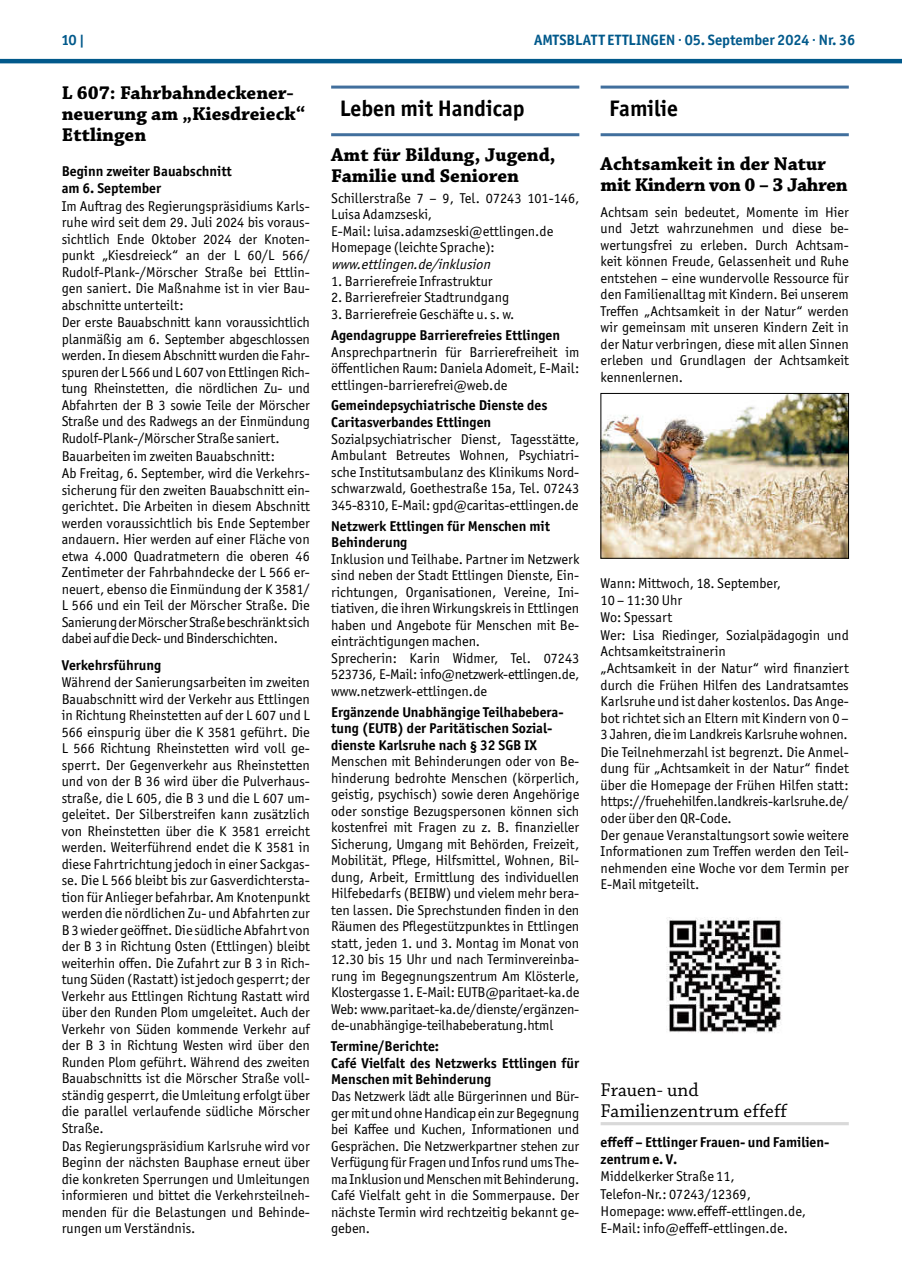
<style>
.page{position:relative;width:902px;height:1280px;background:#fff}
.page>*{position:absolute;margin:0;border:0;box-sizing:border-box;transform-origin:0 0}
.t1{font:700 22.5px "Officina Sans ITC Pro";color:#000}
.t2{font:700 19.5px/21px "Chaparral Pro";color:#000}
.t3{font:19.5px/21px "Chaparral Pro";color:#000}
.t4{font:700 15px "Officina Sans ITC Pro";color:#01598b}
.t5{font:14.25px/16.5px "Officina Sans ITC Pro";color:#000}
.t6{font:700 14.25px/16.5px "Officina Sans ITC Pro";color:#000}
.t7{font:italic 14.25px "Officina Sans ITC Pro";color:#000}
</style>
<div class="page">
<hr style="left:0;top:59px;width:901px;height:4px;background:#01598b">
<hr style="left:331px;top:86px;width:248px;height:3px;background:#416f9d">
<hr style="left:331px;top:133px;width:248px;height:3px;background:#416f9d">
<hr style="left:600px;top:86px;width:248px;height:3px;background:#416f9d">
<hr style="left:600px;top:133px;width:248px;height:3px;background:#416f9d">
<hr style="left:600px;top:1122px;width:248px;height:3px;background:#d9d9d9">
<img style="left:602px;top:395px;width:244px;height:161px">
<div style="left:600px;top:393px;width:248px;height:165px;border:1px solid #000"></div>
<img style="left:666px;top:918px;width:116px;height:115px">
<p class="t4" style="left:62px;top:31px;width:25px">10 |</p>
<p class="t4" style="left:534px;top:31px;width:322px">AMTSBLATT ETTLINGEN · 05. September 2024 · Nr. 36</p>
<h2 class="t2" style="left:62px;top:84px;width:245px">L 607: Fahrbahndeckener&shy;neuerung am „Kiesdreieck“<br>Ettlingen</h2>
<p class="t6" style="left:62px;top:163px;width:172px">Beginn zweiter Bauabschnitt am 6. September</p>
<p class="t5" style="left:62px;top:197px;width:250px">Im Auftrag des Regierungspräsidiums Karls&shy;ruhe wird seit dem 29. Juli 2024 bis voraus&shy;sichtlich Ende Oktober 2024 der Knoten&shy;punkt „Kiesdreieck“ an der L 60/L 566/ Rudolf-Plank-/Mörscher Straße bei Ettlin&shy;gen saniert. Die Maßnahme ist in vier Bau&shy;abschnitte unterteilt:<br>Der erste Bauabschnitt kann voraussichtlich planmäßig am 6. September abgeschlossen werden. In diesem Abschnitt wurden die Fahr&shy;spuren der L 566 und L 607 von Ettlingen Rich&shy;tung Rheinstetten, die nördlichen Zu- und Abfahrten der B 3 sowie Teile der Mörscher Straße und des Radwegs an der Einmündung Rudolf-Plank-/Mörscher Straße saniert.<br>Bauarbeiten im zweiten Bauabschnitt:<br>Ab Freitag, 6. September, wird die Verkehrs&shy;sicherung für den zweiten Bauabschnitt ein&shy;gerichtet. Die Arbeiten in diesem Abschnitt werden voraussichtlich bis Ende September andauern. Hier werden auf einer Fläche von etwa 4.000 Quadratmetern die oberen 46<br>Zentimeter der Fahrbahndecke der L 566 er&shy;neuert, ebenso die Einmündung der K 3581/ L 566 und ein Teil der Mörscher Straße. Die Sanierung der Mörscher Straße beschränkt sich dabei auf die Deck- und Binderschichten.</p>
<p class="t6" style="left:62px;top:656px;width:101px">Verkehrsführung</p>
<p class="t5" style="left:62px;top:674px;width:250px">Während der Sanierungsarbeiten im zweiten Bauabschnitt wird der Verkehr aus Ettlingen in Richtung Rheinstetten auf der L 607 und L 566 einspurig über die K 3581 geführt. Die L 566 Richtung Rheinstetten wird voll ge&shy;sperrt. Der Gegenverkehr aus Rheinstetten und von der B 36 wird über die Pulverhaus&shy;straße, die L 605, die B 3 und die L 607 um&shy;geleitet. Der Silberstreifen kann zusätzlich von Rheinstetten über die K 3581 erreicht werden. Weiterführend endet die K 3581 in diese Fahrtrichtung jedoch in einer Sackgas&shy;se. Die L 566 bleibt bis zur Gasverdichtersta&shy;tion für Anlieger befahrbar. Am Knotenpunkt werden die nördlichen Zu- und Abfahrten zur B 3 wieder geöffnet. Die südliche Abfahrt von der B 3 in Richtung Osten (Ettlingen) bleibt weiterhin offen. Die Zufahrt zur B 3 in Rich&shy;tung Süden (Rastatt) ist jedoch gesperrt; der Verkehr aus Ettlingen Richtung Rastatt wird über den Runden Plom umgeleitet. Auch der Verkehr von Süden kommende Verkehr auf der B 3 in Richtung Westen wird über den Runden Plom geführt. Während des zweiten Bauabschnitts ist die Mörscher Straße voll&shy;ständig gesperrt, die Umleitung erfolgt über die parallel verlaufende südliche Mörscher Straße.<br>Das Regierungspräsidium Karlsruhe wird vor Beginn der nächsten Bauphase erneut über die konkreten Sperrungen und Umleitungen informieren und bittet die Verkehrsteilneh&shy;menden für die Belastungen und Behinde&shy;rungen um Verständnis.</p>
<h1 class="t1" style="left:609px;top:95px;width:70px">Familie</h1>
<h2 class="t2" style="left:600px;top:154px;width:248px">Achtsamkeit in der Natur mit Kindern von 0 – 3 Jahren</h2>
<p class="t5" style="left:600px;top:203px;width:250px;text-align:justify">Achtsam sein bedeutet, Momente im Hier und Jetzt wahrzunehmen und diese be&shy;wertungsfrei zu erleben. Durch Achtsam&shy;keit können Freude, Gelassenheit und Ruhe entstehen – eine wundervolle Ressource für den Familienalltag mit Kindern. Bei unserem Treffen „Achtsamkeit in der Natur“ werden wir gemeinsam mit unseren Kindern Zeit in der Natur verbringen, diese mit allen Sinnen erleben und Grundlagen der Achtsamkeit kennenlernen.</p>
<h1 class="t1" style="left:339px;top:95px;width:186px">Leben mit Handicap</h1>
<h2 class="t2" style="left:331px;top:145px;width:226px">Amt für Bildung, Jugend,<br>Familie und Senioren</h2>
<p class="t5" style="left:331px;top:189px;width:250px">Schillerstraße 7 – 9, Tel. 07243 101-146, Luisa Adamzseski,<br>E-Mail: luisa.adamzseski@ettlingen.de Homepage (leichte Sprache):</p>
<p class="t7" style="left:331px;top:256px;width:164px">www.ettlingen.de/inklusion</p>
<p class="t5" style="left:331px;top:273px;width:163px">1. Barrierefreie Infrastruktur</p>
<p class="t5" style="left:331px;top:289px;width:179px">2. Barrierefreier Stadtrundgang</p>
<p class="t5" style="left:331px;top:306px;width:185px">3. Barrierefreie Geschäfte u. s. w.</p>
<p class="t6" style="left:331px;top:327px;width:230px">Agendagruppe Barrierefreies Ettlingen</p>
<p class="t5" style="left:331px;top:343px;width:250px;text-align:justify">Ansprechpartnerin für Barrierefreiheit im öffentlichen Raum: Daniela Adomeit, E-Mail: ettlingen-barrierefrei@web.de</p>
<p class="t6" style="left:331px;top:397px;width:218px">Gemeindepsychiatrische Dienste des<br>Caritasverbandes Ettlingen</p>
<p class="t5" style="left:331px;top:430px;width:250px;text-align:justify">Sozialpsychiatrischer Dienst, Tagesstätte, Ambulant Betreutes Wohnen, Psychiatri&shy;sche Institutsambulanz des Klinikums Nord&shy;schwarzwald, Goethestraße 15a, Tel. 07243<br>345-8310, E-Mail: gpd@caritas-ettlingen.de</p>
<p class="t6" style="left:331px;top:517px;width:220px">Netzwerk Ettlingen für Menschen mit<br>Behinderung</p>
<p class="t5" style="left:331px;top:550px;width:250px">Inklusion und Teilhabe. Partner im Netzwerk sind neben der Stadt Ettlingen Dienste, Ein&shy;richtungen, Organisationen, Vereine, Ini&shy;tiativen, die ihren Wirkungskreis in Ettlingen haben und Angebote für Menschen mit Be&shy;einträchtigungen machen.<br>Sprecherin: Karin Widmer, Tel. 07243<br>523736, E-Mail: info@netzwerk-ettlingen.de, www.netzwerk-ettlingen.de</p>
<p class="t6" style="left:331px;top:703px;width:234px">Ergänzende Unabhängige Teilhabebera&shy;tung (EUTB) der Paritätischen Sozial&shy;dienste Karlsruhe nach § 32 SGB IX</p>
<p class="t5" style="left:331px;top:753px;width:250px;text-align:justify">Menschen mit Behinderungen oder von Be&shy;hinderung bedrohte Menschen (körperlich, geistig, psychisch) sowie deren Angehörige oder sonstige Bezugspersonen können sich kostenfrei mit Fragen zu z. B. finanzieller Sicherung, Umgang mit Behörden, Freizeit, Mobilität, Pflege, Hilfsmittel, Wohnen, Bil&shy;dung, Arbeit, Ermittlung des individuellen Hilfebedarfs (BEIBW) und vielem mehr bera&shy;ten lassen. Die Sprechstunden finden in den Räumen des Pflegestützpunktes in Ettlingen statt, jeden 1. und 3. Montag im Monat von 12.30 bis 15 Uhr und nach Terminvereinba&shy;rung im Begegnungszentrum Am Klösterle, Klostergasse 1. E-Mail: EUTB@paritaet-ka.de Web: www.paritaet-ka.de/dienste/ergänzen&shy;de-unabhängige-teilhabeberatung.html</p>
<p class="t6" style="left:331px;top:1038px;width:250px">Termine/Berichte:<br>Café Vielfalt des Netzwerks Ettlingen für<br>Menschen mit Behinderung</p>
<p class="t5" style="left:331px;top:1088px;width:250px;text-align:justify">Das Netzwerk lädt alle Bürgerinnen und Bür&shy;ger mit und ohne Handicap ein zur Begegnung bei Kaffee und Kuchen, Informationen und Gesprächen. Die Netzwerkpartner stehen zur Verfügung für Fragen und Infos rund ums The&shy;ma Inklusion und Menschen mit Behinderung.<br>Café Vielfalt geht in die Sommerpause. Der nächste Termin wird rechtzeitig bekannt ge&shy;geben.</p>
<p class="t5" style="left:600px;top:575px;width:250px">Wann: Mittwoch, 18. September,<br>10 – 11:30 Uhr<br>Wo: Spessart<br>Wer: Lisa Riedinger, Sozialpädagogin und Achtsamkeitstrainerin<br>„Achtsamkeit in der Natur“ wird finanziert durch die Frühen Hilfen des Landratsamtes Karlsruhe und ist daher kostenlos. Das Ange&shy;bot richtet sich an Eltern mit Kindern von 0 – 3 Jahren, die im Landkreis Karlsruhe wohnen.<br>Die Teilnehmerzahl ist begrenzt. Die Anmel&shy;dung für „Achtsamkeit in der Natur“ findet über die Homepage der Frühen Hilfen statt: https://fruehehilfen.landkreis-karlsruhe.de/ oder über den QR-Code.<br>Der genaue Veranstaltungsort sowie weitere Informationen zum Treffen werden den Teil&shy;nehmenden eine Woche vor dem Termin per E-Mail mitgeteilt.</p>
<h2 class="t3" style="left:600px;top:1080px;width:188px">Frauen- und<br>Familienzentrum effeff</h2>
<p class="t6" style="left:600px;top:1133px;width:230px;line-height:17.2px">effeff – Ettlinger Frauen- und Familien&shy;zentrum e. V.</p>
<p class="t5" style="left:600px;top:1168px;width:207px;line-height:17.2px">Middelkerker Straße 11,<br>Telefon-Nr.: 07243/12369,<br>Homepage: www.effeff-ettlingen.de,<br>E-Mail: info@effeff-ettlingen.de.</p>
</div>
